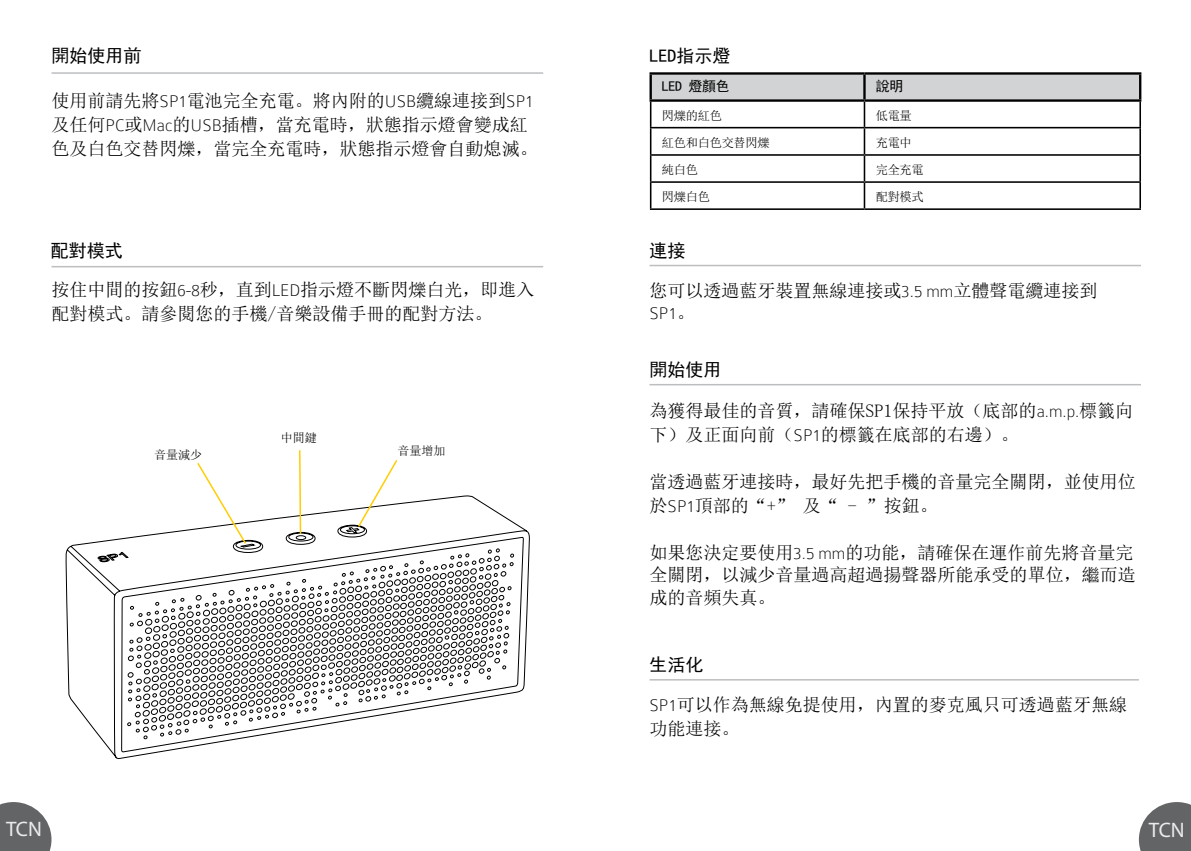
<style>
.page{position:relative;width:1191px;height:851px;background:#fff}
.page>*{position:absolute;margin:0;border:0;box-sizing:border-box;transform-origin:0 0}
.t1{font:21px "Myriad Pro";letter-spacing:-.015em;color:#ebebec}
.t2{font:18px/24px "Sim Sun";color:#000}
.t3{font:18px "Sim Hei";color:#000}
.t4{font:100 18px "Colaborate";color:#000}
.t5{font:14.1px "Sim Hei";letter-spacing:-.025em;color:#000}
.t6{font:12.3px "Sim Sun";letter-spacing:-.025em;color:#000}
.t7{font:12px "Sim Sun";color:#000}
.s1{font-family:"Colaborate";font-weight:100}
.s2{font-family:"Sim Sun";font-weight:400}
</style>
<div class="page">
<svg style="left:0;top:802px;width:51px;height:48px;background:#767779"></svg>
<svg style="left:1138px;top:802px;width:53px;height:48px;background:#797a7c"></svg>
<hr style="left:1139px;top:102px;width:2px;height:25px;background:#000">
<hr style="left:864px;top:127px;width:277px;height:1px;background:#000">
<hr style="left:1139px;top:128px;width:2px;height:26px;background:#000">
<hr style="left:864px;top:154px;width:277px;height:2px;background:#000">
<hr style="left:1139px;top:156px;width:2px;height:25px;background:#000">
<svg style="left:650px;top:75px;width:490px;height:133px"></svg>
<hr style="left:864px;top:181px;width:277px;height:2px;background:#000">
<hr style="left:863px;top:183px;width:2px;height:25px;background:#000">
<hr style="left:1139px;top:183px;width:2px;height:25px;background:#000">
<hr style="left:650px;top:208px;width:214px;height:2px;background:#000">
<hr style="left:864px;top:208px;width:277px;height:2px;background:#000">
<hr style="left:649px;top:72px;width:215px;height:3px;background:#000">
<hr style="left:649px;top:75px;width:3px;height:24px;background:#000">
<hr style="left:864px;top:72px;width:277px;height:3px;background:#000">
<hr style="left:863px;top:75px;width:2px;height:24px;background:#000">
<hr style="left:1139px;top:75px;width:2px;height:24px;background:#000">
<hr style="left:649px;top:99px;width:215px;height:3px;background:#000">
<hr style="left:864px;top:99px;width:277px;height:3px;background:#000">
<hr style="left:51px;top:266px;width:492px;height:1px;background:#bcbec0">
<hr style="left:51px;top:72px;width:492px;height:2px;background:#bcbec0">
<hr style="left:649px;top:265px;width:492px;height:1px;background:#bcbec0">
<hr style="left:649px;top:679px;width:489px;height:1px;background:#bcbec0">
<hr style="left:649px;top:384px;width:492px;height:1px;background:#bcbec0">
<svg style="left:65px;top:495px;width:465px;height:264px"></svg>
<svg style="left:97px;top:548px;width:417px;height:191px"></svg>
<svg style="left:146px;top:557px;width:348px;height:171px"></svg>
<svg style="left:248px;top:568px;width:250px;height:138px"></svg>
<svg style="left:196px;top:463px;width:51px;height:82px"></svg>
<hr style="left:299px;top:450px;width:2px;height:83px;background:#ffcd03">
<svg style="left:356px;top:460px;width:43px;height:68px"></svg>
<p class="t3" style="left:51px;top:46px;width:91px">開始使用前</p>
<p class="t2" style="left:51px;top:88px;width:487px">使用前請先將<span class="s1">SP1</span>電池完全充電。將內附的<span class="s1">USB</span>纜線連接到<span class="s1">SP1</span>及任何<span class="s1">PC</span>或<span class="s1">Mac</span>的<span class="s1">USB</span>插槽，當充電時，狀態指示燈會變成紅色及白色交替閃爍，當完全充電時，狀態指示燈會自動熄滅。</p>
<p class="t3" style="left:649px;top:46px;width:82px">LED指示燈</p>
<p class="t5" style="left:662px;top:79px;width:69px">LED 燈顏色</p>
<p class="t5" style="left:875px;top:79px;width:29px">說明</p>
<p class="t6" style="left:662px;top:109px;width:61px">閃爍的紅色</p>
<p class="t6" style="left:875px;top:109px;width:38px">低電量</p>
<p class="t6" style="left:662px;top:137px;width:109px">紅色和白色交替閃爍</p>
<p class="t6" style="left:875px;top:137px;width:38px">充電中</p>
<p class="t6" style="left:662px;top:164px;width:38px">純白色</p>
<p class="t6" style="left:875px;top:164px;width:50px">完全充電</p>
<p class="t6" style="left:662px;top:191px;width:50px">閃爍白色</p>
<p class="t6" style="left:875px;top:191px;width:50px">配對模式</p>
<p class="t3" style="left:51px;top:241px;width:73px">配對模式</p>
<p class="t3" style="left:649px;top:241px;width:37px">連接</p>
<p class="t2" style="left:51px;top:277px;width:484px">按住中間的按鈕<span class="s1">6-8</span>秒，直到<span class="s1">LED</span>指示燈不斷閃爍白光，即進入配對模式。請參閱您的手機/音樂設備手冊的配對方法。</p>
<p class="t7" style="left:281px;top:431px;width:37px">中間鍵</p>
<p class="t7" style="left:154px;top:448px;width:49px">音量減少</p>
<p class="t7" style="left:397px;top:444px;width:49px">音量增加</p>
<p class="t2" style="left:649px;top:278px;width:449px">您可以透過藍牙裝置無線連接或<span class="s1">3.5 mm</span>立體聲電纜連接到</p>
<p class="t4" style="left:649px;top:304px;width:47px">SP1<span class="s2">。</span></p>
<p class="t3" style="left:649px;top:360px;width:73px">開始使用</p>
<p class="t2" style="left:649px;top:399px;width:485px">為獲得最佳的音質，請確保SP1保持平放（底部的<span class="s1">a.m.p.</span>標籤向下）及正面向前（<span class="s1">SP1</span>的標籤在底部的右邊）。</p>
<p class="t2" style="left:649px;top:469px;width:487px">當透過藍牙連接時，最好先把手機的音量完全關閉，並使用位於<span class="s1">SP1</span>頂部的“+” 及“ - ”按鈕。</p>
<p class="t2" style="left:649px;top:540px;width:487px;line-height:22.5px">如果您決定要使用<span class="s1">3.5 mm</span>的功能，請確保在運作前先將音量完全關閉，以減少音量過高超過揚聲器所能承受的單位，繼而造成的音頻失真。</p>
<p class="t3" style="left:649px;top:655px;width:55px">生活化</p>
<p class="t2" style="left:649px;top:692px;width:479px"><span class="s1">SP1</span>可以作為無線免提使用，內置的麥克風只可透過藍牙無線功能連接。</p>
<p class="t1" style="left:6px;top:815px;width:37px">TCN</p>
<p class="t1" style="left:1148px;top:816px;width:37px">TCN</p>
</div>
